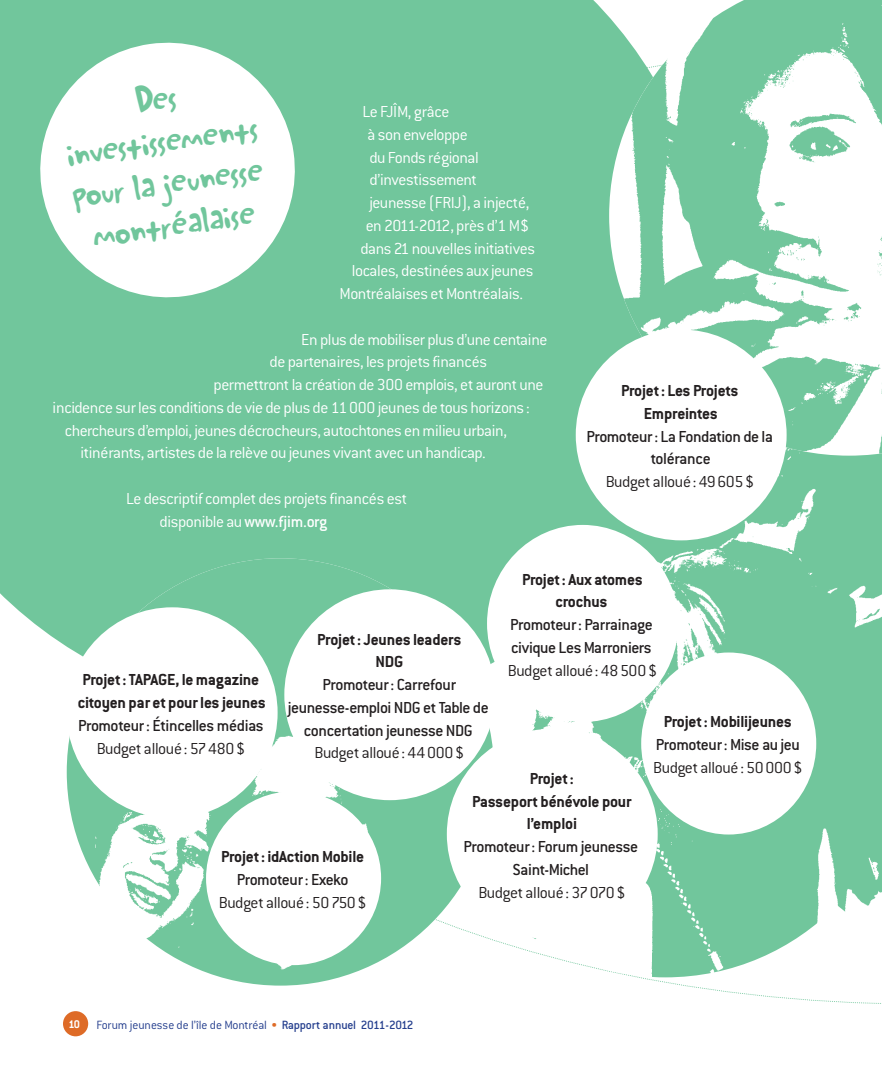
<style>
.page{position:relative;width:882px;height:1071px;background:#fff}
.page>*{position:absolute;margin:0;border:0;box-sizing:border-box;transform-origin:0 0}
.t1{font:38.5px/42px "Stanton ICG";color:#71c69c;text-align:center}
.t2{font:300 17.5px/22.8px "Conduit ITC";letter-spacing:-.025em;color:#fff}
.t3{font:500 17.5px/22.8px "Conduit ITC";letter-spacing:-.03em;color:#231f20;text-align:center}
.t4{font:700 17.5px/22.8px "Conduit ITC";letter-spacing:-.01em;color:#231f20;text-align:center}
.t5{font:300 17.5px "Conduit ITC";letter-spacing:-.025em;color:#231f20}
.t6{font:300 13.12px "Conduit ITC";color:#253f8e}
.s1{font-weight:500}
.s2{font-weight:700;font-size:12.25px;color:#fff}
.s3{color:#de6b27}
</style>
<div class="page">
<div style="left:63px;top:1011px;width:25px;height:25px;background:#de6b27;border-radius:50%"></div>
<img style="left:427px;top:456px;width:455px;height:521px">
<div style="left:0;top:0;width:713px;height:713px;background:#71c69c"></div>
<img style="left:609px;top:0;width:273px;height:456px">
<img style="left:67px;top:558px;width:427px;height:428px;border-radius:214px">
<svg style="left:32px;top:34px;width:271px;height:272px"></svg>
<div style="left:67px;top:607px;width:211px;height:211px;background:#fff;border-radius:50%"></div>
<div style="left:206px;top:791px;width:175px;height:174px;background:#fff;border-radius:50%"></div>
<div style="left:447px;top:729px;width:211px;height:211px;background:#fff;border-radius:50%"></div>
<div style="left:641px;top:653px;width:175px;height:182px;background:#fff;border-radius:50%"></div>
<div style="left:284px;top:589px;width:211px;height:211px;background:#fff;border-radius:50%"></div>
<div style="left:487px;top:525px;width:191px;height:197px;background:#fff;border-radius:50%"></div>
<div style="left:576px;top:330px;width:211px;height:210px;background:#fff;border-radius:50%"></div>
<h1 class="t1" style="left:58px;top:93px;width:195px;rotate:-8deg">Des investissements pour la jeunesse montréalaise</h1>
<p class="t2" style="left:362px;top:100px;width:89px">Le FJÎM, grâce</p>
<p class="t2" style="left:368px;top:123px;width:102px">à son enveloppe</p>
<p class="t2" style="left:369px;top:146px;width:111px">du Fonds régional</p>
<p class="t2" style="left:369px;top:169px;width:109px">d’investissement</p>
<p class="t2" style="left:369px;top:191px;width:162px">jeunesse (FRIJ), a injecté,</p>
<p class="t2" style="left:366px;top:214px;width:165px">en 2011-2012, près d’1 M$</p>
<p class="t2" style="left:361px;top:237px;width:176px">dans 21 nouvelles initiatives</p>
<p class="t2" style="left:352px;top:260px;width:183px">locales, destinées aux jeunes</p>
<p class="t2" style="left:340px;top:282px;width:185px">Montréalaises et Montréalais.</p>
<p class="t2" style="left:301px;top:328px;width:248px">En plus de mobiliser plus d’une centaine</p>
<p class="t2" style="left:270px;top:351px;width:219px">de partenaires, les projets financés</p>
<p class="t2" style="left:214px;top:373px;width:332px">permettront la création de 300 emplois, et auront une</p>
<p class="t2" style="left:53px;top:396px;width:479px">incidence sur les conditions de vie de plus de 11000 jeunes de tous horizons:</p>
<p class="t2" style="left:65px;top:419px;width:444px">chercheurs d’emploi, jeunes décrocheurs, autochtones en milieu urbain,</p>
<p class="t2" style="left:81px;top:442px;width:407px">itinérants, artistes de la relève ou jeunes vivant avec un handicap.</p>
<p class="t2" style="left:159px;top:487px;width:249px;text-indent:-33px">Le descriptif complet des projets financés est disponible au <span class="s1">www.fjim.org</span></p>
<p class="t4" style="left:621px;top:379px;width:119px">Projet: Les Projets<br>Empreintes</p>
<p class="t3" style="left:586px;top:425px;width:188px">Promoteur: La Fondation de la tolérance</p>
<p class="t5" style="left:606px;top:472px;width:150px">Budget alloué: 49605$</p>
<p class="t4" style="left:522px;top:567px;width:122px">Projet: Aux atomes crochus</p>
<p class="t3" style="left:510px;top:613px;width:144px;text-align:left">Promoteur: Parrainage civique Les Marroniers</p>
<p class="t5" style="left:508px;top:661px;width:151px">Budget alloué: 48500$</p>
<p class="t4" style="left:317px;top:627px;width:146px">Projet: Jeunes leaders<br>NDG</p>
<p class="t3" style="left:288px;top:673px;width:202px">Promoteur: Carrefour jeunesse-emploi NDG et Table de concertation jeunesse NDG</p>
<p class="t5" style="left:315px;top:743px;width:151px">Budget alloué: 44000$</p>
<p class="t4" style="left:78px;top:668px;width:189px;text-align:left">Projet: TAPAGE, le magazine citoyen par et pour les jeunes</p>
<p class="t3" style="left:78px;top:714px;width:187px">Promoteur: Étincelles médias</p>
<p class="t5" style="left:97px;top:739px;width:150px">Budget alloué: 57480$</p>
<p class="t4" style="left:664px;top:710px;width:129px">Projet: Mobilijeunes</p>
<p class="t3" style="left:656px;top:733px;width:145px">Promoteur: Mise au jeu</p>
<p class="t5" style="left:653px;top:758px;width:151px">Budget alloué: 50000$</p>
<p class="t4" style="left:472px;top:767px;width:161px">Projet:<br>Passeport bénévole pour l’emploi</p>
<p class="t3" style="left:464px;top:835px;width:176px">Promoteur: Forum jeunesse<br>Saint-Michel</p>
<p class="t5" style="left:478px;top:883px;width:148px">Budget alloué: 37070$</p>
<p class="t4" style="left:221px;top:845px;width:145px">Projet: idAction Mobile</p>
<p class="t3" style="left:237px;top:868px;width:113px">Promoteur: Exeko</p>
<p class="t5" style="left:219px;top:893px;width:149px">Budget alloué: 50750$</p>
<p class="t6" style="left:69px;top:1018px;width:346px"><span class="s2">10</span> Forum jeunesse de l’île de Montréal <span class="s3">•</span> <span class="s1">Rapport annuel 2011-2012</span></p>
</div>
